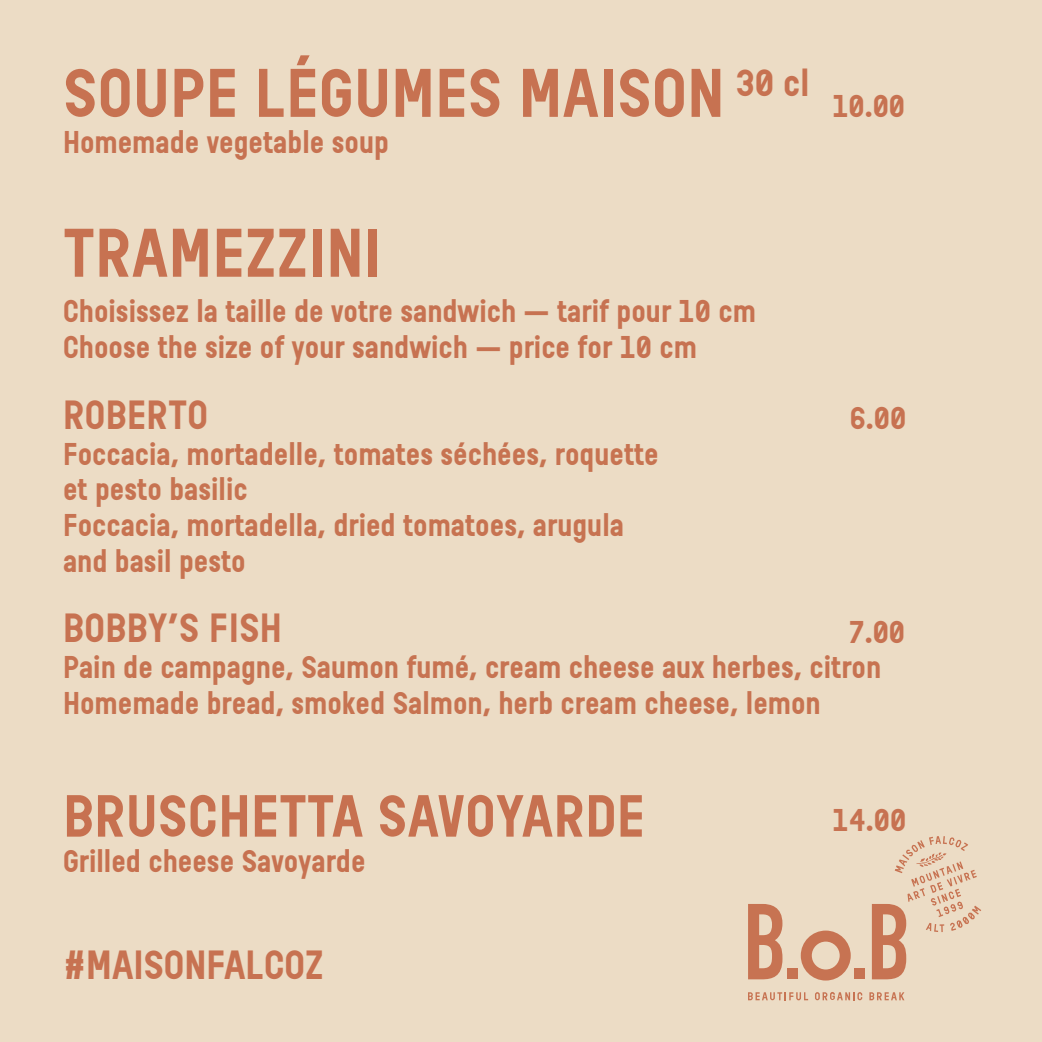
<style>
.page{position:relative;width:1042px;height:1042px;background:#ecdcc5}
.page>*{position:absolute;margin:0;border:0;box-sizing:border-box;transform-origin:0 0}
.t1{font:700 64.75px "Reglo";letter-spacing:.01em;color:#c77251}
.t2{font:700 56px "Reglo";letter-spacing:.01em;color:#c77150}
.t3{font:700 38.5px "Reglo";letter-spacing:.01em;color:#c77251}
.t4{font:700 29.75px/35.7px "Reglo";color:#c77351}
.t5{font:700 29.75px/35.7px "Reglo";color:#c77251}
.t6{font:700 29.75px "Reglo";color:#c77150}
</style>
<div class="page">
<div style="left:787px;top:968px;width:10px;height:11px;background:#c77352"></div>
<div style="left:854px;top:968px;width:11px;height:11px;background:#c77352"></div>
<svg style="left:748px;top:992px;width:60px;height:8px"></svg>
<svg style="left:815px;top:992px;width:47px;height:8px"></svg>
<svg style="left:869px;top:992px;width:35px;height:8px"></svg>
<svg style="left:801px;top:930px;width:50px;height:50px"></svg>
<svg style="left:748px;top:904px;width:34px;height:75px"></svg>
<svg style="left:872px;top:836px;width:109px;height:143px"></svg>
<h1 class="t1" style="left:63px;top:55px;width:747px">SOUPE LÉGUMES MAISON <sup>30</sup> <sup>cl</sup></h1>
<p class="t5" style="left:63px;top:124px;width:327px">Homemade vegetable soup</p>
<p class="t5" style="left:832px;top:89px;width:74px">10.00</p>
<h1 class="t1" style="left:63px;top:215px;width:320px">TRAMEZZINI</h1>
<p class="t5" style="left:63px;top:294px;width:694px">Choisissez la taille de votre sandwich — tarif pour 10 cm<br>Choose the size of your sandwich — price for 10 cm</p>
<p class="t3" style="left:63px;top:392px;width:146px">ROBERTO</p>
<p class="t4" style="left:63px;top:436px;width:597px">Foccacia, mortadelle, tomates séchées, roquette et pesto basilic<br>Foccacia, mortadella, dried tomatoes, arugula and basil pesto</p>
<p class="t3" style="left:63px;top:606px;width:220px">BOBBY’S FISH</p>
<p class="t4" style="left:63px;top:649px;width:819px">Pain de campagne, Saumon fumé, cream cheese aux herbes, citron<br>Homemade bread, smoked Salmon, herb cream cheese, lemon</p>
<p class="t5" style="left:849px;top:401px;width:58px">6.00</p>
<p class="t5" style="left:849px;top:615px;width:58px">7.00</p>
<h2 class="t2" style="left:63px;top:783px;width:583px">BRUSCHETTA SAVOYARDE</h2>
<p class="t6" style="left:63px;top:844px;width:304px">Grilled cheese Savoyarde</p>
<p class="t3" style="left:63px;top:942px;width:262px">#MAISONFALCOZ</p>
<p class="t5" style="left:832px;top:802px;width:75px">14.00</p>
</div>
